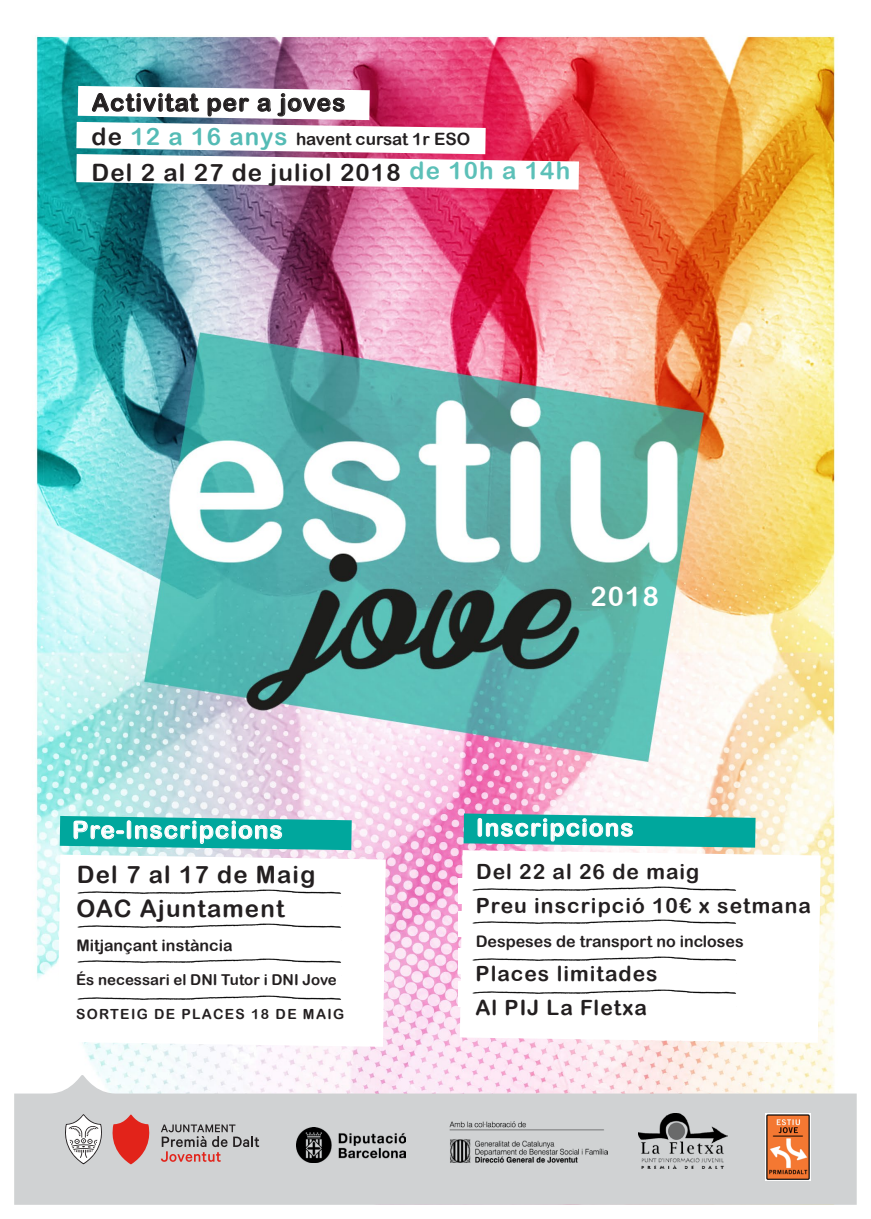
<style>
.page{position:relative;width:871px;height:1219px;background:#fff}
.page>*{position:absolute;margin:0;border:0;box-sizing:border-box;transform-origin:0 0}
.t1{font:27.1px "Arial Rounded MT Bold";color:#fff}
.t2{font:24px/34px "Arial Rounded MT Bold";letter-spacing:.05em;color:#231f20}
.t3{font:24px "Arial Rounded MT Bold";letter-spacing:.05em;color:#fff}
.t4{font:21px/34px "Arial Rounded MT Bold";letter-spacing:.05em;color:#231f20}
.t5{font:17px "Arial Rounded MT Bold";color:#231f20}
.t6{font:16px "Arial Rounded MT Bold";color:#231f20}
.t7{font:15px "Arial Rounded MT Bold";color:#231f20}
.t8{font:14px "Arial Rounded MT Bold";letter-spacing:.1em;color:#231f20}
.s1{font-size:24px;color:#54bbb5}
.s2{color:#5cc0b8}
</style>
<div class="page">
<img style="left:36px;top:36px;width:802px;height:1039px">
<svg style="left:57px;top:855px;width:328px;height:192px"></svg>
<svg style="left:459px;top:850px;width:361px;height:193px"></svg>
<svg style="left:14px;top:1075px;width:842px;height:130px;background:#d7d7d8"></svg>
<img style="left:449px;top:1121px;width:158px;height:41px">
<img style="left:296px;top:1127px;width:109px;height:35px">
<img style="left:638px;top:1114px;width:88px;height:54px">
<img style="left:765px;top:1113px;width:45px;height:67px">
<img style="left:76px;top:86px;width:503px;height:104px">
<img style="left:458px;top:878px;width:290px;height:25px">
<img style="left:63px;top:881px;width:290px;height:25px">
<img style="left:63px;top:916px;width:290px;height:25px">
<img style="left:63px;top:950px;width:290px;height:25px">
<img style="left:63px;top:988px;width:290px;height:25px">
<img style="left:458px;top:911px;width:290px;height:25px">
<img style="left:458px;top:949px;width:290px;height:25px">
<img style="left:458px;top:982px;width:290px;height:25px">
<svg style="left:463px;top:813px;width:292px;height:35px;background:#37b4ad"></svg>
<svg style="left:60px;top:816px;width:291px;height:34px;background:#32b6af"></svg>
<svg style="left:161px;top:1124px;width:98px;height:38px;background:#b5abab"></svg>
<svg style="left:61px;top:1114px;width:92px;height:50px;background:#d2a09e"></svg>
<p class="t2" style="left:92px;top:85px;width:255px">Activitat per a joves</p>
<p class="t5" style="left:130px;top:129px;width:341px"><span class="s1">12 a 16 anys</span> havent cursat 1r ESO</p>
<p class="t2" style="left:91px;top:155px;width:480px">Del 2 al 27 de juliol 2018 <span class="s2">de 10h a 14h</span></p>
<p class="t2" style="left:92px;top:119px;width:32px">de</p>
<p class="t1" style="left:590px;top:581px;width:70px">2018</p>
<p class="t3" style="left:72px;top:816px;width:212px">Pre-Inscripcions</p>
<p class="t2" style="left:76px;top:858px;width:240px">Del 7 al 17 de Maig<br>OAC Ajuntament</p>
<p class="t6" style="left:76px;top:936px;width:158px">Mitjançant instància</p>
<p class="t7" style="left:76px;top:971px;width:262px">És necessari el DNI Tutor i DNI Jove</p>
<p class="t8" style="left:76px;top:1006px;width:270px">SORTEIG DE PLACES 18 DE MAIG</p>
<p class="t3" style="left:476px;top:813px;width:159px">Inscripcions</p>
<p class="t4" style="left:475px;top:854px;width:336px">Del 22 al 26 de maig<br>Preu inscripció 10€ x setmana</p>
<p class="t6" style="left:475px;top:932px;width:269px">Despeses de transport no incloses</p>
<p class="t4" style="left:475px;top:956px;width:184px">Places limitades<br>Al PIJ La Fletxa</p>
</div>
